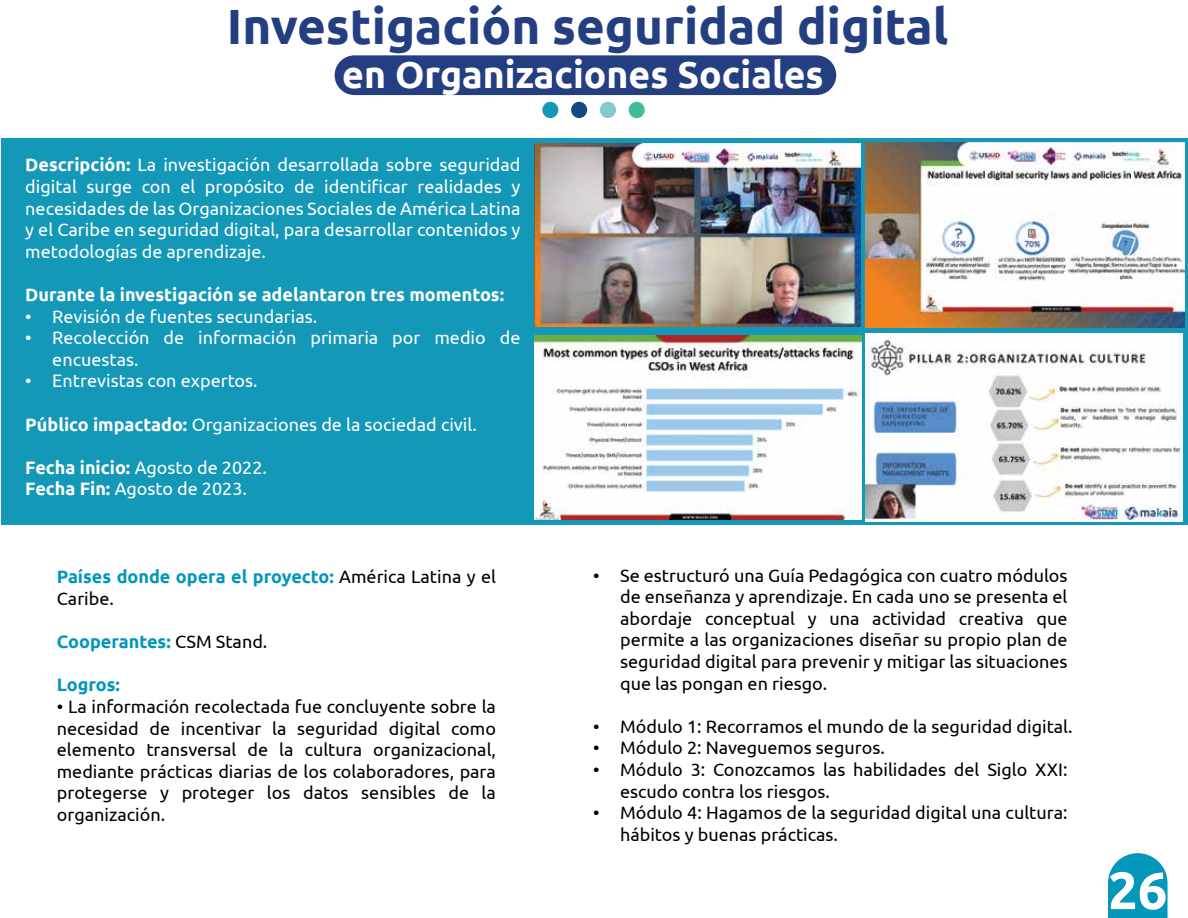
<style>
.page{position:relative;width:1188px;height:918px;background:#fff}
.page>*{position:absolute;margin:0;border:0;box-sizing:border-box;transform-origin:0 0}
.t1{font:700 52.5px "Ubuntu";color:#fff}
.t2{font:700 49.5px "Ubuntu";color:#243e82}
.t3{font:700 37.5px "Ubuntu";color:#fff}
.t4{font:18px/21.6px "Ubuntu";color:#010101;text-align:justify}
.t5{font:18px/21.6px "Ubuntu";color:#fff}
.t6{font:700 18px/21.6px "Ubuntu";color:#0497bb}
.t7{font:700 18px "Ubuntu";color:#fff}
.s1{color:#243e82}
.s2{font-weight:700}
.s3{font-weight:400;color:#010101}
</style>
<div class="page">
<div style="left:335px;top:55px;width:501px;height:40px;background:#243e82;border-radius:20px"></div>
<div style="left:1px;top:138px;width:1187px;height:386px;background:#1498b7"></div>
<div style="left:542px;top:102px;width:16px;height:16px;background:#1498b7;border-radius:50%"></div>
<div style="left:571px;top:102px;width:16px;height:16px;background:#174886;border-radius:50%"></div>
<div style="left:600px;top:102px;width:16px;height:16px;background:#84c9cd;border-radius:50%"></div>
<div style="left:629px;top:102px;width:16px;height:16px;background:#42ba9c;border-radius:50%"></div>
<img style="left:534px;top:143px;width:326px;height:184px">
<img style="left:535px;top:336px;width:326px;height:183px">
<img style="left:865px;top:143px;width:320px;height:184px">
<img style="left:866px;top:334px;width:316px;height:187px">
<svg style="left:1108px;top:853px;width:60px;height:65px;background:#1da2c2"></svg>
<h2 class="t2" style="left:227px;top:-4px;width:723px">Investigación seguridad digital</h2>
<h3 class="t3" style="left:342px;top:52px;width:492px">en Organizaciones Sociales<span class="s1">.</span></h3>
<p class="t5" style="left:25px;top:154px;width:497px;text-align:justify"><span class="s2">Descripción:</span> La investigación desarrollada sobre seguridad digital surge con el propósito de identificar realidades y necesidades de las Organizaciones Sociales de América Latina y el Caribe en seguridad digital, para desarrollar contenidos y metodologías de aprendizaje.</p>
<p class="t7" style="left:25px;top:284px;width:480px">Durante la investigación se adelantaron tres momentos:</p>
<p class="t5" style="left:25px;top:305px;width:293px">• Revisión de fuentes secundarias.</p>
<p class="t5" style="left:52px;top:326px;width:470px;text-indent:-27px">• Recolección de información primaria por medio de encuestas.</p>
<p class="t5" style="left:25px;top:370px;width:234px">• Entrevistas con expertos.</p>
<p class="t5" style="left:25px;top:413px;width:453px"><span class="s2">Público impactado:</span> Organizaciones de la sociedad civil.</p>
<p class="t5" style="left:25px;top:456px;width:243px"><span class="s2">Fecha inicio:</span> Agosto de 2022.<br><span class="s2">Fecha Fin:</span> Agosto de 2023.</p>
<p class="t6" style="left:57px;top:566px;width:441px">Países donde opera el proyecto: <span class="s3">América Latina y el<br>Caribe.</span></p>
<p class="t6" style="left:57px;top:631px;width:212px">Cooperantes: <span class="s3">CSM Stand.</span></p>
<p class="t6" style="left:57px;top:674px;width:65px">Logros:</p>
<p class="t4" style="left:57px;top:695px;width:441px">• La información recolectada fue concluyente sobre la necesidad de incentivar la seguridad digital como elemento transversal de la cultura organizacional, mediante prácticas diarias de los colaboradores, para protegerse y proteger los datos sensibles de la organización.</p>
<p class="t4" style="left:620px;top:564px;width:449px;text-indent:-27px">• Se estructuró una Guía Pedagógica con cuatro módulos de enseñanza y aprendizaje. En cada uno se presenta el abordaje conceptual y una actividad creativa que permite a las organizaciones diseñar su propio plan de seguridad digital para prevenir y mitigar las situaciones que las pongan en riesgo.</p>
<p class="t4" style="left:593px;top:715px;width:481px">• Módulo 1: Recorramos el mundo de la seguridad digital.</p>
<p class="t4" style="left:593px;top:737px;width:293px">• Módulo 2: Naveguemos seguros.</p>
<p class="t4" style="left:620px;top:758px;width:449px;text-indent:-27px">• Módulo 3: Conozcamos las habilidades del Siglo XXI: escudo contra los riesgos.</p>
<p class="t4" style="left:620px;top:801px;width:449px;text-indent:-27px">• Módulo 4: Hagamos de la seguridad digital una cultura: hábitos y buenas prácticas.</p>
<h1 class="t1" style="left:1108px;top:859px;width:61px">26</h1>
</div>
